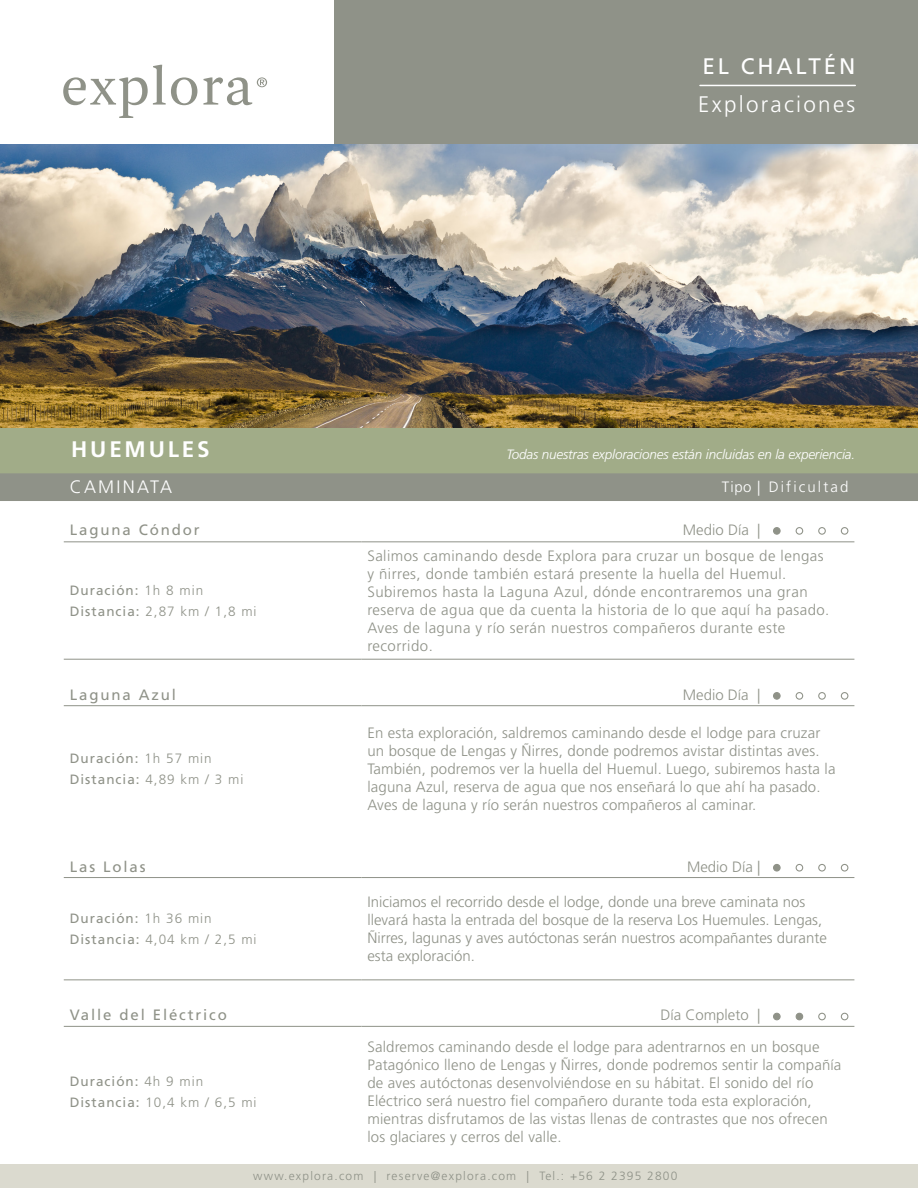
<style>
.page{position:relative;width:918px;height:1188px;background:#fff}
.page>*{position:absolute;margin:0;border:0;box-sizing:border-box;transform-origin:0 0}
.t1{font:300 22.5px "Frutiger LT Std";letter-spacing:.1em;color:#fff}
.t2{font:22.5px "Frutiger LT Std";letter-spacing:.125em;color:#fff}
.t3{font:700 22.5px "Frutiger LT Std";letter-spacing:.125em;color:#fff}
.t4{font:300 18px "Frutiger LT Std";letter-spacing:.125em;color:#fff}
.t5{font:300 15px/18px "Frutiger LT Std";letter-spacing:.01em;color:#8f9288}
.t6{font:300 15px/18px "Frutiger LT Std";letter-spacing:.03em;color:#8f9288}
.t7{font:15px "Frutiger LT Std";letter-spacing:.125em;color:#8f9288}
.t8{font:300 15px "Frutiger LT Std";letter-spacing:.14em;color:#fff}
.t9{font:13.5px/21px "Frutiger LT Std";letter-spacing:.075em;color:#8f9288}
.t10{font:italic 300 13.5px "Frutiger LT Std";letter-spacing:-.01em;color:#fff}
.t11{font:300 12px "Frutiger LT Std";letter-spacing:.1em;color:#8f9288}
.s1{font-weight:300}
</style>
<div class="page">
<div style="left:334px;top:0;width:584px;height:144px;background:#8f9288"></div>
<div style="left:0;top:1164px;width:918px;height:24px;background:#dbdacf"></div>
<hr style="left:700px;top:85px;width:155px;height:1px;background:#fff">
<svg style="left:63px;top:65px;width:134px;height:53px"></svg>
<svg style="left:203px;top:77px;width:64px;height:28px"></svg>
<hr style="left:64px;top:542px;width:297px;height:1px;background:#8f9288">
<hr style="left:361px;top:542px;width:493px;height:1px;background:#8f9288">
<hr style="left:64px;top:877px;width:297px;height:1px;background:#8f9288">
<hr style="left:361px;top:877px;width:493px;height:1px;background:#8f9288">
<hr style="left:64px;top:705px;width:297px;height:1px;background:#8f9288">
<hr style="left:361px;top:705px;width:493px;height:1px;background:#8f9288">
<hr style="left:64px;top:1026px;width:297px;height:1px;background:#8f9288">
<hr style="left:361px;top:1026px;width:493px;height:1px;background:#8f9288">
<hr style="left:64px;top:980px;width:297px;height:1px;background:#8f9288">
<hr style="left:361px;top:980px;width:493px;height:1px;background:#8f9288">
<hr style="left:64px;top:659px;width:297px;height:1px;background:#8f9288">
<hr style="left:361px;top:659px;width:493px;height:1px;background:#8f9288">
<svg style="left:775px;top:529px;width:4px;height:4px"></svg>
<div style="left:773px;top:527px;width:8px;height:8px;border:1px solid #8f9288;border-radius:50%"></div>
<div style="left:796px;top:527px;width:7px;height:8px;border:1px solid #8f9288;border-radius:50%"></div>
<div style="left:818px;top:527px;width:8px;height:8px;border:1px solid #8f9288;border-radius:50%"></div>
<div style="left:841px;top:527px;width:7px;height:8px;border:1px solid #8f9288;border-radius:50%"></div>
<svg style="left:775px;top:694px;width:4px;height:4px"></svg>
<div style="left:773px;top:692px;width:8px;height:8px;border:1px solid #8f9288;border-radius:50%"></div>
<div style="left:796px;top:692px;width:7px;height:8px;border:1px solid #8f9288;border-radius:50%"></div>
<div style="left:818px;top:692px;width:8px;height:8px;border:1px solid #8f9288;border-radius:50%"></div>
<div style="left:841px;top:692px;width:7px;height:8px;border:1px solid #8f9288;border-radius:50%"></div>
<div style="left:774px;top:864px;width:6px;height:7px;background:#8f9288;border-radius:50%"></div>
<div style="left:773px;top:864px;width:8px;height:8px;border:1px solid #8f9288;border-radius:50%"></div>
<div style="left:796px;top:864px;width:7px;height:8px;border:1px solid #8f9288;border-radius:50%"></div>
<div style="left:818px;top:864px;width:8px;height:8px;border:1px solid #8f9288;border-radius:50%"></div>
<div style="left:841px;top:864px;width:7px;height:8px;border:1px solid #8f9288;border-radius:50%"></div>
<div style="left:774px;top:1013px;width:6px;height:7px;background:#8f9288;border-radius:50%"></div>
<div style="left:773px;top:1013px;width:8px;height:7px;border:1px solid #8f9288;border-radius:50%"></div>
<div style="left:796px;top:1013px;width:7px;height:7px;background:#8f9288;border-radius:50%"></div>
<div style="left:796px;top:1013px;width:7px;height:7px;border:1px solid #8f9288;border-radius:50%"></div>
<div style="left:818px;top:1013px;width:8px;height:7px;border:1px solid #8f9288;border-radius:50%"></div>
<div style="left:841px;top:1013px;width:7px;height:7px;border:1px solid #8f9288;border-radius:50%"></div>
<svg style="left:0;top:427px;width:918px;height:74px;background:#9aa186"></svg>
<img style="left:0;top:144px;width:918px;height:283px">
<h1 class="t2" style="left:702px;top:53px;width:154px">EL CHALTÉN</h1>
<h1 class="t1" style="left:698px;top:91px;width:159px">Exploraciones</h1>
<h1 class="t3" style="left:71px;top:436px;width:140px">HUEMULES</h1>
<p class="t10" style="left:506px;top:447px;width:350px">Todas nuestras exploraciones están incluidas en la experiencia.</p>
<p class="t4" style="left:70px;top:476px;width:104px">CAMINATA</p>
<p class="t8" style="left:722px;top:478px;width:128px">Tipo | Dificultad</p>
<p class="t7" style="left:70px;top:521px;width:132px">Laguna Cóndor</p>
<p class="t5" style="left:683px;top:521px;width:79px">Medio Día |</p>
<p class="t9" style="left:70px;top:580px;width:188px">Duración: <span class="s1">1h 8 min<br></span>Distancia: <span class="s1">2,87 km / 1,8 mi</span></p>
<p class="t6" style="left:367px;top:547px;width:464px">Salimos caminando desde Explora para cruzar un bosque de lengas y ñirres, donde también estará presente la huella del Huemul.<br>Subiremos hasta la Laguna Azul, dónde encontraremos una gran reserva de agua que da cuenta la historia de lo que aquí ha pasado.<br>Aves de laguna y río serán nuestros compañeros durante este recorrido.</p>
<p class="t7" style="left:70px;top:686px;width:108px">Laguna Azul</p>
<p class="t5" style="left:683px;top:686px;width:79px">Medio Día |</p>
<p class="t9" style="left:70px;top:748px;width:175px">Duración: <span class="s1">1h 57 min<br></span>Distancia: <span class="s1">4,89 km / 3 mi</span></p>
<p class="t5" style="left:367px;top:724px;width:470px">En esta exploración, saldremos caminando desde el lodge para cruzar un bosque de Lengas y Ñirres, donde podremos avistar distintas aves.<br>También, podremos ver la huella del Huemul. Luego, subiremos hasta la laguna Azul, reserva de agua que nos enseñará lo que ahí ha pasado.<br>Aves de laguna y río serán nuestros compañeros al caminar.</p>
<p class="t7" style="left:70px;top:858px;width:77px">Las Lolas</p>
<p class="t5" style="left:687px;top:858px;width:75px">Medio Día |</p>
<p class="t9" style="left:70px;top:908px;width:188px">Duración: <span class="s1">1h 36 min<br></span>Distancia: <span class="s1">4,04 km / 2,5 mi</span></p>
<p class="t5" style="left:367px;top:893px;width:461px">Iniciamos el recorrido desde el lodge, donde una breve caminata nos llevará hasta la entrada del bosque de la reserva Los Huemules. Lengas, Ñirres, lagunas y aves autóctonas serán nuestros acompañantes durante esta exploración.</p>
<p class="t7" style="left:70px;top:1006px;width:159px">Valle del Eléctrico</p>
<p class="t5" style="left:660px;top:1006px;width:102px">Día Completo |</p>
<p class="t9" style="left:70px;top:1071px;width:188px">Duración: <span class="s1">4h 9 min<br></span>Distancia: <span class="s1">10,4 km / 6,5 mi</span></p>
<p class="t5" style="left:367px;top:1038px;width:476px">Saldremos caminando desde el lodge para adentrarnos en un bosque Patagónico lleno de Lengas y Ñirres, donde podremos sentir la compañía de aves autóctonas desenvolviéndose en su hábitat. El sonido del río Eléctrico será nuestro fiel compañero durante toda esta exploración, mientras disfrutamos de las vistas llenas de contrastes que nos ofrecen los glaciares y cerros del valle.</p>
<p class="t11" style="left:253px;top:1169px;width:426px">www.explora.com | reserve@explora.com | Tel.: +56 2 2395 2800</p>
</div>
